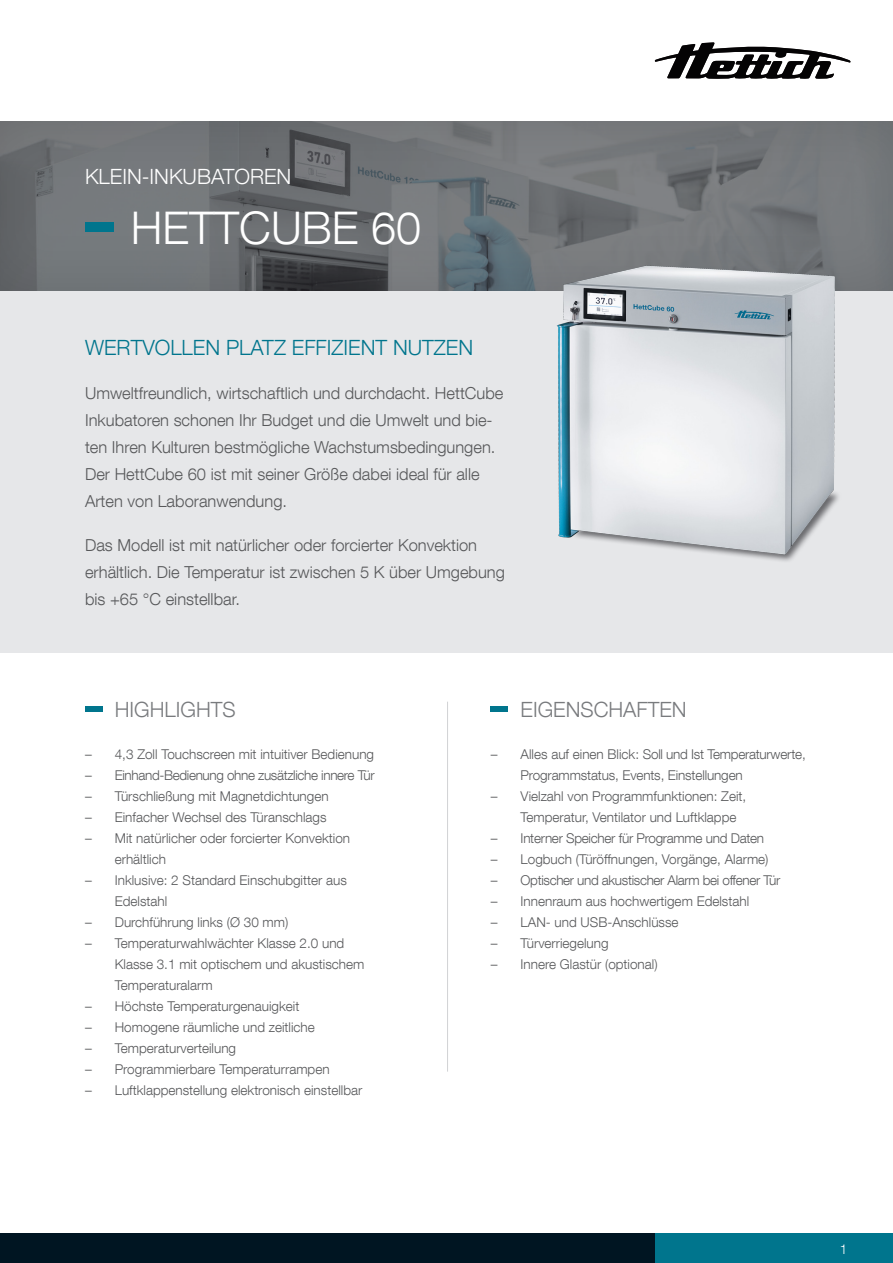
<style>
.page{position:relative;width:893px;height:1263px;background:#fff}
.page>*{position:absolute;margin:0;border:0;box-sizing:border-box;transform-origin:0 0}
.Headline{font:300 45px "Helvetica Neue LT Com";color:#fff}
.Content{font:300 21px "Helvetica Neue LT Com";color:#00758d}
.Subhead{font:300 21px "Helvetica Neue LT Com";color:#787a7d}
.Subhead-2{font:300 21px "Helvetica Neue LT Com";color:#fff}
.Content-2{font:300 16.5px/27px "Helvetica Neue LT Com";color:#57585a}
.t1{font:300 13.5px/21px "Helvetica Neue LT Com";color:#57585a}
.t2{font:300 13.5px "Helvetica Neue LT Com";letter-spacing:-.025em;color:#57585a}
.t3{font:300 13.5px "Helvetica Neue LT Com";letter-spacing:-.02em;color:#57585a}
.t4{font:300 13.5px "Helvetica Neue LT Com";color:#fff}
</style>
<div class="page">
<div style="left:655px;top:1233px;width:238px;height:30px;background:#00758d"></div>
<div style="left:0;top:1233px;width:655px;height:30px;background:#001522"></div>
<svg style="left:655px;top:42px;width:195px;height:37px"></svg>
<div style="left:0;top:119px;width:893px;height:173px;background:#d1d2d4;opacity:.75"></div>
<div style="left:0;top:291px;width:893px;height:362px;background:#e6e7e9"></div>
<div style="left:85px;top:223px;width:28px;height:9px;background:#00758d"></div>
<div style="left:85px;top:707px;width:17px;height:5px;background:#00758d"></div>
<div style="left:491px;top:707px;width:17px;height:5px;background:#00758d"></div>
<hr style="left:447px;top:702px;width:1px;height:369px;background:#d1d2d4">
<img style="left:533px;top:173px;width:330px;height:388px">
<p class="Subhead-2" style="left:85px;top:163px;width:208px">KLEIN-INKUBATOREN</p>
<p class="Headline" style="left:131px;top:200px;width:292px">HETTCUBE 60</p>
<p class="Content" style="left:85px;top:335px;width:390px">WERTVOLLEN PLATZ EFFIZIENT NUTZEN</p>
<p class="Content-2" style="left:85px;top:379px;width:420px">Umweltfreundlich, wirtschaftlich und durchdacht. HettCube Inkubatoren schonen Ihr Budget und die Umwelt und bie&shy;ten Ihren Kulturen bestmögliche Wachstumsbedingungen.<br>Der HettCube 60 ist mit seiner Größe dabei ideal für alle Arten von Laboranwendung.</p>
<p class="Content-2" style="left:85px;top:531px;width:421px">Das Modell ist mit natürlicher oder forcierter Konvektion erhältlich. Die Temperatur ist zwischen 5 K über Umgebung bis +65 °C einstellbar.</p>
<p class="Subhead" style="left:115px;top:696px;width:122px">HIGHLIGHTS</p>
<p class="t1" style="left:85px;top:744px;width:291px">– 4,3 Zoll Touchscreen mit intuitiver Bedienung</p>
<p class="t2" style="left:85px;top:767px;width:291px">– Einhand-Bedienung ohne zusätzliche innere Tür</p>
<p class="t1" style="left:85px;top:786px;width:245px">– Türschließung mit Magnetdichtungen</p>
<p class="t1" style="left:85px;top:807px;width:243px">– Einfacher Wechsel des Türanschlags</p>
<p class="t1" style="left:115px;top:828px;width:237px;text-indent:-30px">– Mit natürlicher oder forcierter Konvektion erhältlich</p>
<p class="t1" style="left:115px;top:870px;width:234px;text-indent:-30px">– Inklusive: 2 Standard Einschubgitter aus<br>Edelstahl</p>
<p class="t1" style="left:85px;top:912px;width:205px">– Durchführung links (Ø 30 mm)</p>
<p class="t1" style="left:115px;top:933px;width:251px;text-indent:-30px">– Temperaturwahlwächter Klasse 2.0 und<br>Klasse 3.1 mit optischem und akustischem<br>Temperaturalarm</p>
<p class="t1" style="left:85px;top:996px;width:216px">– Höchste Temperaturgenauigkeit</p>
<p class="t1" style="left:85px;top:1017px;width:231px">– Homogene räumliche und zeitliche</p>
<p class="t1" style="left:85px;top:1038px;width:153px">– Temperaturverteilung</p>
<p class="t1" style="left:85px;top:1059px;width:246px">– Programmierbare Temperaturrampen</p>
<p class="t1" style="left:85px;top:1080px;width:279px">– Luftklappenstellung elektronisch einstellbar</p>
<p class="Subhead" style="left:521px;top:696px;width:168px">EIGENSCHAFTEN</p>
<p class="t1" style="left:521px;top:744px;width:287px;text-indent:-30px">– Alles auf einen Blick: Soll und Ist Temperaturwerte,<br>Programmstatus, Events, Einstellungen</p>
<p class="t1" style="left:521px;top:786px;width:227px;text-indent:-30px">– Vielzahl von Programmfunktionen: Zeit,<br>Temperatur, Ventilator und Luftklappe</p>
<p class="t3" style="left:491px;top:830px;width:275px">– Interner Speicher für Programme und Daten</p>
<p class="t1" style="left:491px;top:849px;width:279px">– Logbuch (Türöffnungen, Vorgänge, Alarme)</p>
<p class="t2" style="left:491px;top:872px;width:291px">– Optischer und akustischer Alarm bei offener Tür</p>
<p class="t1" style="left:491px;top:891px;width:260px">– Innenraum aus hochwertigem Edelstahl</p>
<p class="t1" style="left:491px;top:912px;width:189px">– LAN- und USB-Anschlüsse</p>
<p class="t1" style="left:491px;top:933px;width:119px">– Türverriegelung</p>
<p class="t1" style="left:491px;top:954px;width:168px">– Innere Glastür (optional)</p>
<p class="t4" style="left:840px;top:1240px;width:9px">1</p>
</div>
